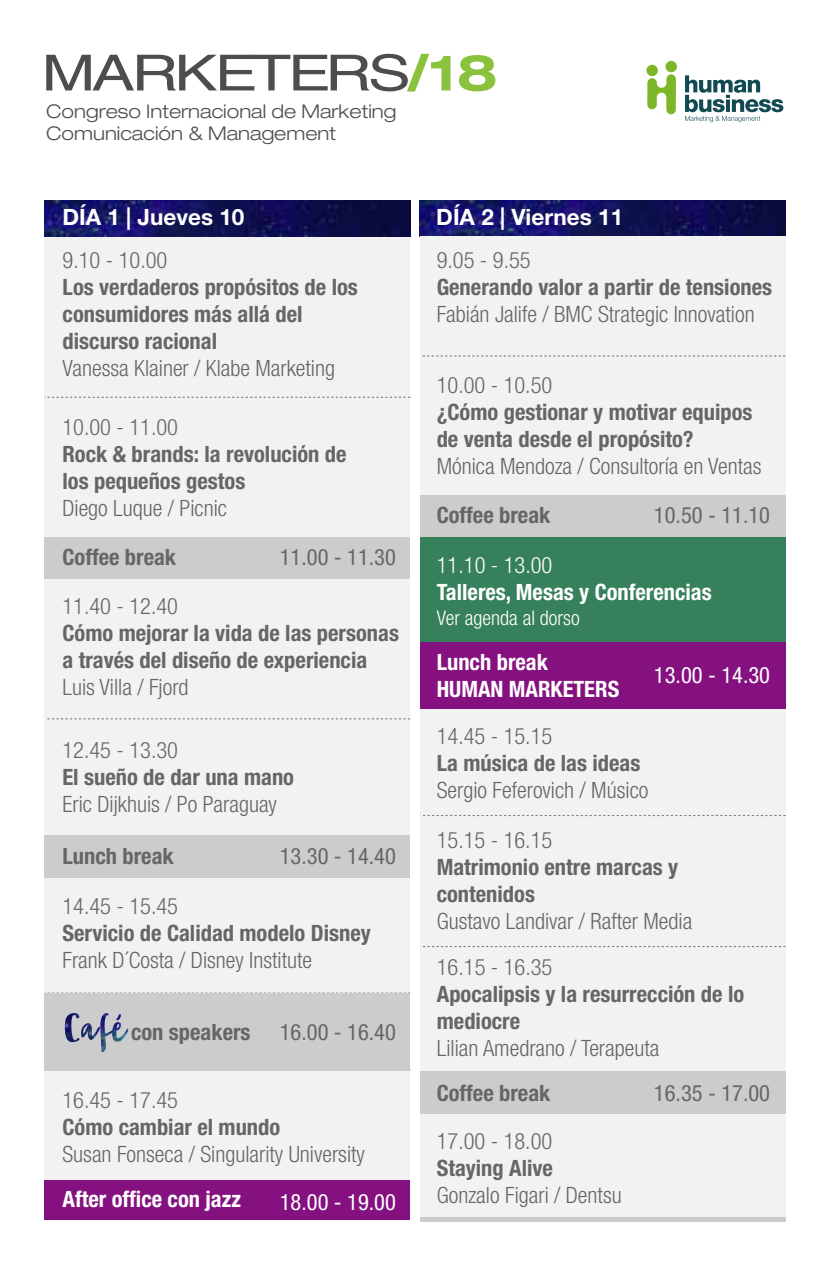
<style>
.page{position:relative;width:830px;height:1276px;background:#fff}
.page>*{position:absolute;margin:0;border:0;box-sizing:border-box;transform-origin:0 0}
.t1{font:700 condensed 22.5px/27px "Helvetica Neue LT Std";color:#666}
.t2{font:300 condensed 22.5px "Helvetica Neue LT Std";color:#666}
.t3{font:700 condensed 22.5px/27px "Helvetica Neue LT Std";color:#fff}
.t4{font:condensed 22.5px "Helvetica Neue LT Std";color:#666}
.t5{font:700 22.5px "Helvetica Neue LT Std";color:#fff}
.t6{font:condensed 22.5px "Helvetica Neue LT Std";color:#fff}
.t7{font:300 condensed 22.5px "Helvetica Neue LT Std";color:#fff}
.t8{font:300 condensed 20.25px "Helvetica Neue LT Std";color:#fff}
.t9{font:300 expanded 18.9px/22.7px "Helvetica Neue LT Std";color:#4d4d4d}
</style>
<div class="page">
<img style="left:419px;top:201px;width:365px;height:35px">
<div style="left:45px;top:237px;width:365px;height:964px;background:#f2f2f2"></div>
<svg style="left:45px;top:397px;width:365px;height:1px"></svg>
<svg style="left:47px;top:718px;width:363px;height:1px"></svg>
<div style="left:45px;top:537px;width:365px;height:41px;background:#ccc"></div>
<div style="left:45px;top:835px;width:365px;height:42px;background:#ccc"></div>
<div style="left:45px;top:1179px;width:365px;height:40px;background:#851180"></div>
<svg style="left:45px;top:992px;width:365px;height:1px"></svg>
<div style="left:45px;top:993px;width:365px;height:77px;background:#ccc"></div>
<img style="left:65px;top:1013px;width:63px;height:39px">
<div style="left:420px;top:237px;width:364px;height:982px;background:#f2f2f2"></div>
<div style="left:420px;top:496px;width:364px;height:41px;background:#ccc"></div>
<div style="left:420px;top:537px;width:364px;height:105px;background:#36805b"></div>
<svg style="left:422px;top:355px;width:362px;height:1px"></svg>
<svg style="left:420px;top:815px;width:365px;height:1px"></svg>
<svg style="left:420px;top:946px;width:365px;height:1px"></svg>
<div style="left:420px;top:1217px;width:364px;height:5px;background:#ccc"></div>
<div style="left:419px;top:1071px;width:365px;height:42px;background:#ccc"></div>
<div style="left:420px;top:642px;width:364px;height:67px;background:#851180"></div>
<svg style="left:46px;top:54px;width:404px;height:38px"></svg>
<svg style="left:459px;top:55px;width:36px;height:36px"></svg>
<div style="left:665px;top:61px;width:11px;height:11px;background:#7db627;border-radius:50%"></div>
<div style="left:646px;top:65px;width:11px;height:11px;background:#7db627;border-radius:50%"></div>
<svg style="left:647px;top:74px;width:28px;height:40px"></svg>
<svg style="left:685px;top:75px;width:98px;height:47px"></svg>
<img style="left:45px;top:201px;width:365px;height:35px">
<p class="t9" style="left:46px;top:99px;width:351px">Congreso Internacional de Marketing<br>Comunicación &amp; Management</p>
<p class="t5" style="left:62px;top:203px;width:183px">DÍA 1 | Jueves 10</p>
<p class="t2" style="left:63px;top:247px;width:106px">9.10 - 10.00</p>
<p class="t1" style="left:63px;top:273px;width:297px">Los verdaderos propósitos de los consumidores más allá del discurso racional</p>
<p class="t2" style="left:63px;top:355px;width:274px">Vanessa Klainer / Klabe Marketing</p>
<p class="t2" style="left:62px;top:414px;width:117px">10.00 - 11.00</p>
<p class="t1" style="left:62px;top:440px;width:285px">Rock &amp; brands: la revolución de los pequeños gestos</p>
<p class="t2" style="left:62px;top:495px;width:166px">Diego Luque / Picnic</p>
<p class="t1" style="left:62px;top:543px;width:115px">Coffee break</p>
<p class="t4" style="left:280px;top:543px;width:117px">11.00 - 11.30</p>
<p class="t2" style="left:62px;top:593px;width:117px">11.40 - 12.40</p>
<p class="t1" style="left:62px;top:619px;width:338px">Cómo mejorar la vida de las personas a través del diseño de experiencia</p>
<p class="t2" style="left:62px;top:674px;width:128px">Luis Villa / Fjord</p>
<p class="t2" style="left:62px;top:737px;width:117px">12.45 - 13.30</p>
<p class="t1" style="left:62px;top:763px;width:233px">El sueño de dar una mano</p>
<p class="t2" style="left:62px;top:791px;width:216px">Eric Dijkhuis / Po Paraguay</p>
<p class="t1" style="left:62px;top:842px;width:113px">Lunch break</p>
<p class="t4" style="left:280px;top:843px;width:117px">13.30 - 14.40</p>
<p class="t2" style="left:62px;top:893px;width:117px">14.45 - 15.45</p>
<p class="t1" style="left:62px;top:919px;width:309px">Servicio de Calidad modelo Disney</p>
<p class="t2" style="left:62px;top:947px;width:251px">Frank D´Costa / Disney Institute</p>
<p class="t1" style="left:131px;top:1018px;width:121px">con speakers</p>
<p class="t4" style="left:280px;top:1019px;width:117px">16.00 - 16.40</p>
<p class="t2" style="left:62px;top:1087px;width:117px">16.45 - 17.45</p>
<p class="t1" style="left:62px;top:1113px;width:219px">Cómo cambiar el mundo</p>
<p class="t2" style="left:62px;top:1141px;width:304px">Susan Fonseca / Singularity University</p>
<p class="t3" style="left:63px;top:1185px;width:180px">After office con jazz</p>
<p class="t6" style="left:280px;top:1188px;width:117px">18.00 - 19.00</p>
<p class="t5" style="left:436px;top:203px;width:188px">DÍA 2 | Viernes 11</p>
<p class="t2" style="left:436px;top:247px;width:95px">9.05 - 9.55</p>
<p class="t1" style="left:436px;top:273px;width:337px">Generando valor a partir de tensiones</p>
<p class="t2" style="left:436px;top:301px;width:319px">Fabián Jalife / BMC Strategic Innovation</p>
<p class="t2" style="left:436px;top:372px;width:117px">10.00 - 10.50</p>
<p class="t1" style="left:436px;top:398px;width:317px">¿Cómo gestionar y motivar equipos de venta desde el propósito?</p>
<p class="t2" style="left:436px;top:453px;width:326px">Mónica Mendoza / Consultoría en Ventas</p>
<p class="t1" style="left:436px;top:501px;width:115px">Coffee break</p>
<p class="t7" style="left:436px;top:552px;width:117px">11.10 - 13.00</p>
<p class="t3" style="left:436px;top:578px;width:276px">Talleres, Mesas y Conferencias</p>
<p class="t8" style="left:436px;top:606px;width:144px">Ver agenda al dorso</p>
<p class="t4" style="left:653px;top:502px;width:117px">10.50 - 11.10</p>
<p class="t3" style="left:436px;top:648px;width:184px">Lunch break<br>HUMAN MARKETERS</p>
<p class="t6" style="left:653px;top:662px;width:117px">13.00 - 14.30</p>
<p class="t2" style="left:436px;top:723px;width:117px">14.45 - 15.15</p>
<p class="t1" style="left:436px;top:749px;width:205px">La música de las ideas</p>
<p class="t2" style="left:436px;top:777px;width:213px">Sergio Feferovich / Músico</p>
<p class="t2" style="left:436px;top:827px;width:117px">15.15 - 16.15</p>
<p class="t1" style="left:436px;top:853px;width:243px">Matrimonio entre marcas y contenidos</p>
<p class="t2" style="left:436px;top:908px;width:257px">Gustavo Landivar / Rafter Media</p>
<p class="t2" style="left:436px;top:954px;width:117px">16.15 - 16.35</p>
<p class="t1" style="left:436px;top:980px;width:309px">Apocalipsis y la resurrección de lo mediocre</p>
<p class="t2" style="left:436px;top:1035px;width:224px">Lilian Amedrano / Terapeuta</p>
<p class="t1" style="left:436px;top:1079px;width:115px">Coffee break</p>
<p class="t2" style="left:436px;top:1127px;width:117px">17.00 - 18.00</p>
<p class="t1" style="left:436px;top:1153px;width:118px">Staying Alive</p>
<p class="t2" style="left:436px;top:1181px;width:186px">Gonzalo Figari / Dentsu</p>
<p class="t4" style="left:653px;top:1080px;width:117px">16.35 - 17.00</p>
</div>
